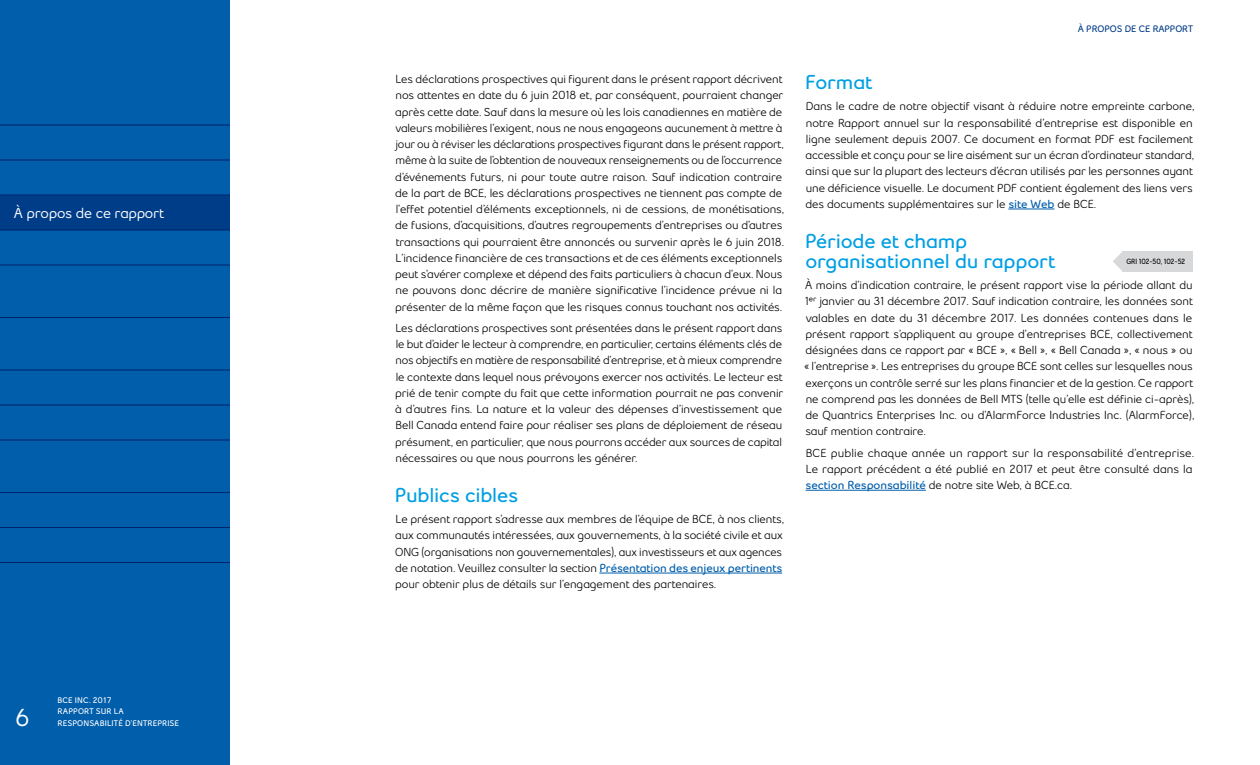
<style>
.page{position:relative;width:1260px;height:765px;background:#fff}
.page>*{position:absolute;margin:0;border:0;box-sizing:border-box;transform-origin:0 0}
.t1{font:600 24.38px "Bell Slim OT2018";color:#fff}
.H4_NON_Span{font:700 20px/20px "Bell Slim OT2018";letter-spacing:-.005em;color:#009fe3}
.t2{font:600 14.38px "Bell Slim OT2018";letter-spacing:-.01em;color:#fff}
.TEXTE{font:11.5px/16.2px "Bell Slim OT2018";letter-spacing:-.005em;color:#000}
.t3{font:700 9.38px "Bell Slim OT2018";color:#003d88}
.t4{font:700 8.12px/11.9px "Bell Slim OT2018";letter-spacing:.015em;color:#fff}
.t5{font:700 7.5px "Bell Slim OT2018";color:#000;scale:.9 1}
.s1{font-weight:700;color:#005eab}
</style>
<div class="page">
<div style="left:0;top:0;width:230px;height:765px;background:#005eab"></div>
<hr style="left:599px;top:573px;width:183px;height:1px;background:#005eab">
<hr style="left:1008px;top:209px;width:46px;height:1px;background:#005eab">
<hr style="left:806px;top:490px;width:120px;height:1px;background:#005eab">
<svg style="left:1113px;top:251px;width:10px;height:20px"></svg>
<div style="left:1123px;top:251px;width:70px;height:21px;background:#d7d8d9"></div>
<div style="left:0;top:195px;width:230px;height:35px;background:#003d88"></div>
<hr style="left:0;top:125px;width:230px;height:1px;background:#00246b">
<hr style="left:0;top:160px;width:230px;height:1px;background:#00246b">
<hr style="left:0;top:195px;width:230px;height:1px;background:#00246b">
<hr style="left:0;top:230px;width:230px;height:1px;background:#00246b">
<hr style="left:0;top:265px;width:230px;height:1px;background:#00246b">
<hr style="left:0;top:317px;width:230px;height:1px;background:#00246b">
<hr style="left:0;top:370px;width:230px;height:1px;background:#00246b">
<hr style="left:0;top:405px;width:230px;height:1px;background:#00246b">
<hr style="left:0;top:440px;width:230px;height:1px;background:#00246b">
<hr style="left:0;top:492px;width:230px;height:1px;background:#00246b">
<hr style="left:0;top:527px;width:230px;height:1px;background:#00246b">
<hr style="left:0;top:562px;width:230px;height:1px;background:#00246b">
<p class="t2" style="left:14px;top:204px;width:152px">À propos de ce rapport</p>
<h1 class="t1" style="left:15px;top:703px;width:16px">6</h1>
<p class="t4" style="left:58px;top:694px;width:123px">BCE INC. 2017<br>RAPPORT SUR LA<br>RESPONSABILITÉ D’ENTREPRISE</p>
<p class="TEXTE" style="left:395px;top:71px;width:390px">Les déclarations prospectives qui figurent dans le présent rapport décrivent nos attentes en date du 6 juin 2018 et, par conséquent, pourraient changer après cette date. Sauf dans la mesure où les lois canadiennes en matière de valeurs mobilières l’exigent, nous ne nous engageons aucunement à mettre à jour ou à réviser les déclarations prospectives figurant dans le présent rapport, même à la suite de l’obtention de nouveaux renseignements ou de l’occurrence d’événements futurs, ni pour toute autre raison. Sauf indication contraire de la part de BCE, les déclarations prospectives ne tiennent pas compte de l’effet potentiel d’éléments exceptionnels, ni de cessions, de monétisations, de fusions, d’acquisitions, d’autres regroupements d’entreprises ou d’autres transactions qui pourraient être annoncés ou survenir après le 6 juin 2018.<br>L’incidence financière de ces transactions et de ces éléments exceptionnels peut s’avérer complexe et dépend des faits particuliers à chacun d’eux. Nous ne pouvons donc décrire de manière significative l’incidence prévue ni la présenter de la même façon que les risques connus touchant nos activités.</p>
<p class="TEXTE" style="left:395px;top:320px;width:389px;text-align:justify">Les déclarations prospectives sont présentées dans le présent rapport dans le but d’aider le lecteur à comprendre, en particulier, certains éléments clés de nos objectifs en matière de responsabilité d’entreprise, et à mieux comprendre le contexte dans lequel nous prévoyons exercer nos activités. Le lecteur est prié de tenir compte du fait que cette information pourrait ne pas convenir à d’autres fins. La nature et la valeur des dépenses d’investissement que Bell Canada entend faire pour réaliser ses plans de déploiement de réseau présument, en particulier, que nous pourrons accéder aux sources de capital nécessaires ou que nous pourrons les générer.</p>
<p class="H4_NON_Span" style="left:395px;top:485px;width:125px">Publics cibles</p>
<p class="TEXTE" style="left:395px;top:511px;width:390px">Le présent rapport s’adresse aux membres de l’équipe de BCE, à nos clients, aux communautés intéressées, aux gouvernements, à la société civile et aux ONG (organisations non gouvernementales), aux investisseurs et aux agences de notation. Veuillez consulter la section <span class="s1">Présentation des enjeux pertinents </span>pour obtenir plus de détails sur l’engagement des partenaires.</p>
<p class="t3" style="left:1078px;top:22px;width:16px">À propos</p>
<p class="t3" style="left:1125px;top:22px;width:35px">decerapport</p>
<p class="H4_NON_Span" style="left:805px;top:72px;width:69px">Format</p>
<p class="TEXTE" style="left:806px;top:98px;width:390px">Dans le cadre de notre objectif visant à réduire notre empreinte carbone, notre Rapport annuel sur la responsabilité d’entreprise est disponible en ligne seulement depuis 2007. Ce document en format PDF est facilement accessible et conçu pour se lire aisément sur un écran d’ordinateur standard, ainsi que sur la plupart des lecteurs d’écran utilisés par les personnes ayant une déficience visuelle. Le document PDF contient également des liens vers des documents supplémentaires sur le <span class="s1">site Web</span> de BCE.</p>
<p class="H4_NON_Span" style="left:805px;top:231px;width:251px">Période et champ organisationnel du rapport</p>
<p class="TEXTE" style="left:804px;top:277px;width:392px">À moins d’indication contraire, le présent rapport vise la période allant du 1er janvier au 31 décembre 2017. Sauf indication contraire, les données sont valables en date du 31 décembre 2017. Les données contenues dans le présent rapport s’appliquent au groupe d’entreprises BCE, collectivement désignées dans ce rapport par « BCE », « Bell », « Bell Canada », « nous » ou « l’entreprise ». Les entreprises du groupe BCE sont celles sur lesquelles nous exerçons un contrôle serré sur les plans financier et de la gestion. Ce rapport ne comprend pas les données de Bell MTS (telle qu’elle est définie ci-après), de Quantrics Enterprises Inc. ou d’AlarmForce Industries Inc. (AlarmForce), sauf mention contraire.</p>
<p class="TEXTE" style="left:806px;top:444px;width:390px">BCE publie chaque année un rapport sur la responsabilité d’entreprise.<br>Le rapport précédent a été publié en 2017 et peut être consulté dans la <span class="s1">section Responsabilité</span> de notre site Web, à BCE.ca.</p>
<p class="t5" style="left:1126px;top:257px;width:67px">GRI 102-50, 102-52</p>
</div>
